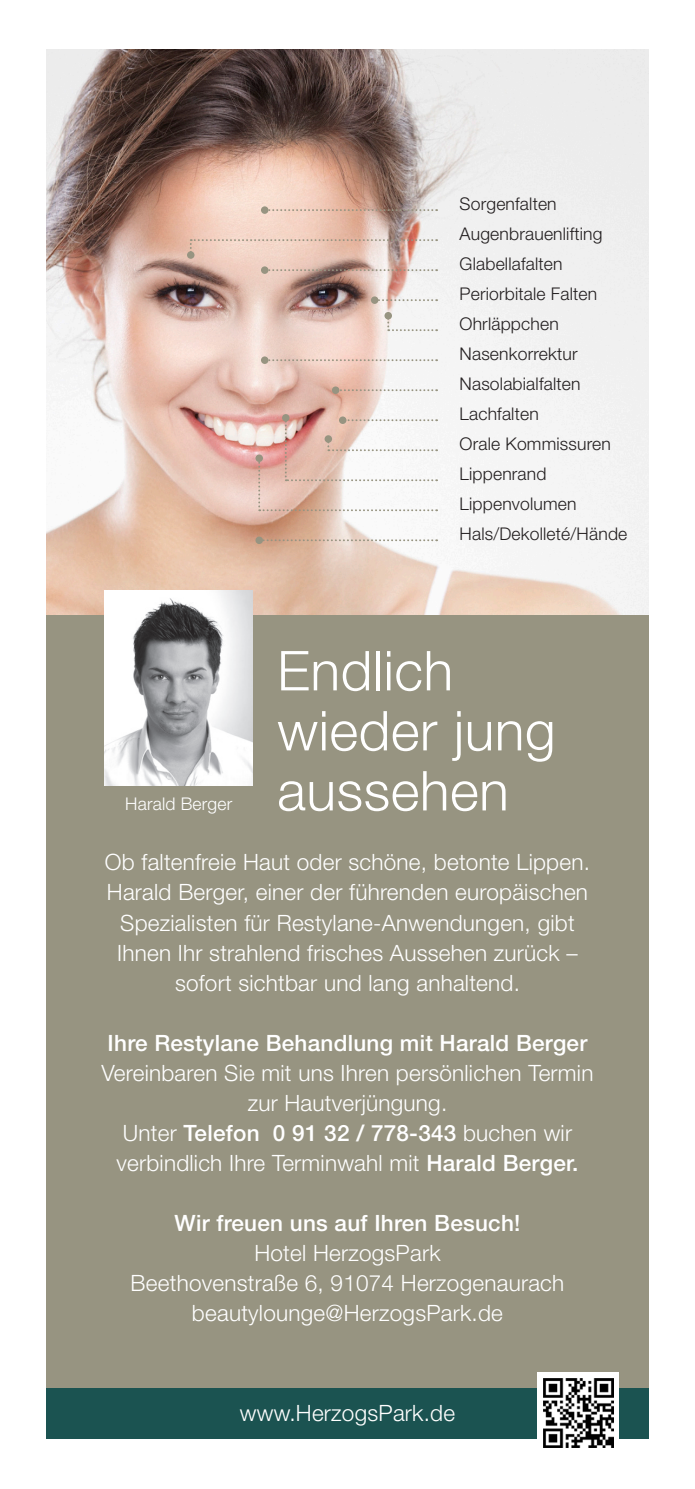
<style>
.page{position:relative;width:695px;height:1489px;background:#fff}
.page>*{position:absolute;margin:0;border:0;box-sizing:border-box;transform-origin:0 0}
.t1{font:300 55px/60px "Helvetica Neue LT Std";letter-spacing:.01em;color:#fff}
.t2{font:300 22.5px/30px "Helvetica Neue LT Std";letter-spacing:.01em;color:#fff;text-align:center}
.t3{font:500 22.5px "Helvetica Neue LT Std";letter-spacing:.01em;color:#fff}
.t4{font:300 17.5px "Helvetica Neue LT Std";letter-spacing:.01em;color:#231f20}
.t5{font:300 17.5px "Helvetica Neue LT Std";letter-spacing:.01em;color:#fff}
.s1{font-weight:500}
</style>
<div class="page">
<img style="left:46px;top:50px;width:602px;height:565px">
<div style="left:46px;top:615px;width:602px;height:789px;background:#979481"></div>
<div style="left:46px;top:1387px;width:602px;height:51px;background:#1b5351"></div>
<div style="left:537px;top:1372px;width:82px;height:81px;background:#fff"></div>
<img style="left:543px;top:1378px;width:70px;height:69px">
<svg style="left:268px;top:209px;width:169px;height:2px"></svg>
<div style="left:261px;top:206px;width:7px;height:8px;background:#979481;border-radius:50%"></div>
<svg style="left:190px;top:239px;width:247px;height:17px;background:#e6c9bb"></svg>
<div style="left:187px;top:251px;width:7px;height:8px;background:#979481;border-radius:50%"></div>
<svg style="left:268px;top:269px;width:169px;height:2px"></svg>
<div style="left:261px;top:266px;width:7px;height:8px;background:#979481;border-radius:50%"></div>
<svg style="left:378px;top:299px;width:59px;height:2px"></svg>
<div style="left:371px;top:296px;width:7px;height:8px;background:#979481;border-radius:50%"></div>
<svg style="left:268px;top:359px;width:169px;height:2px"></svg>
<div style="left:261px;top:356px;width:7px;height:8px;background:#979481;border-radius:50%"></div>
<svg style="left:387px;top:315px;width:50px;height:16px"></svg>
<div style="left:384px;top:312px;width:8px;height:7px;background:#979481;border-radius:50%"></div>
<svg style="left:339px;top:389px;width:98px;height:2px"></svg>
<div style="left:332px;top:386px;width:7px;height:8px;background:#979481;border-radius:50%"></div>
<div style="left:282px;top:414px;width:7px;height:7px;background:#979481;border-radius:50%"></div>
<svg style="left:258px;top:417px;width:179px;height:94px"></svg>
<div style="left:255px;top:454px;width:8px;height:8px;background:#979481;border-radius:50%"></div>
<svg style="left:263px;top:539px;width:174px;height:2px"></svg>
<div style="left:255px;top:536px;width:8px;height:8px;background:#979481;border-radius:50%"></div>
<img style="left:105px;top:590px;width:148px;height:195px">
<p class="t5" style="left:125px;top:793px;width:109px">Harald Berger</p>
<p class="t4" style="left:459px;top:193px;width:99px">Sorgenfalten</p>
<p class="t4" style="left:459px;top:223px;width:144px">Augenbrauenlifting</p>
<p class="t4" style="left:459px;top:253px;width:104px">Glabellafalten</p>
<p class="t4" style="left:459px;top:283px;width:139px">Periorbitale Falten</p>
<p class="t4" style="left:459px;top:313px;width:101px">Ohrläppchen</p>
<p class="t4" style="left:459px;top:343px;width:119px">Nasenkorrektur</p>
<p class="t4" style="left:459px;top:373px;width:122px">Nasolabialfalten</p>
<p class="t4" style="left:459px;top:403px;width:81px">Lachfalten</p>
<p class="t4" style="left:459px;top:433px;width:153px">Orale Kommissuren</p>
<p class="t4" style="left:459px;top:463px;width:88px">Lippenrand</p>
<p class="t4" style="left:459px;top:493px;width:119px">Lippenvolumen</p>
<p class="t4" style="left:459px;top:523px;width:169px">Hals/Dekolleté/Hände</p>
<p class="t1" style="left:277px;top:639px;width:177px">Endlich</p>
<p class="t1" style="left:277px;top:699px;width:280px">wieder jung aussehen</p>
<p class="t2" style="left:105px;top:847px;width:486px">Ob faltenfreie Haut oder schöne, betonte Lippen.<br>Harald Berger, einer der führenden europäischen Spezialisten für Restylane-Anwendungen, gibt Ihnen Ihr strahlend frisches Aussehen zurück – sofort sichtbar und lang anhaltend.</p>
<p class="t3" style="left:108px;top:1029px;width:481px">Ihre Restylane Behandlung mit Harald Berger</p>
<p class="t2" style="left:101px;top:1057px;width:493px">Vereinbaren Sie mit uns Ihren persönlichen Termin zur Hautverjüngung.</p>
<p class="t2" style="left:116px;top:1117px;width:463px;text-align:left">Unter <span class="s1">Telefon 0 91 32 / 778-343</span> buchen wir verbindlich Ihre Terminwahl mit <span class="s1">Harald Berger.</span></p>
<p class="t3" style="left:174px;top:1209px;width:347px">Wir freuen uns auf Ihren Besuch!</p>
<p class="t2" style="left:254px;top:1237px;width:188px">Hotel HerzogsPark</p>
<p class="t2" style="left:131px;top:1267px;width:435px">Beethovenstraße 6, 91074 Herzogenaurach</p>
<p class="t2" style="left:192px;top:1297px;width:312px">beautylounge@HerzogsPark.de</p>
<p class="t2" style="left:240px;top:1397px;width:217px">www.HerzogsPark.de</p>
</div>
